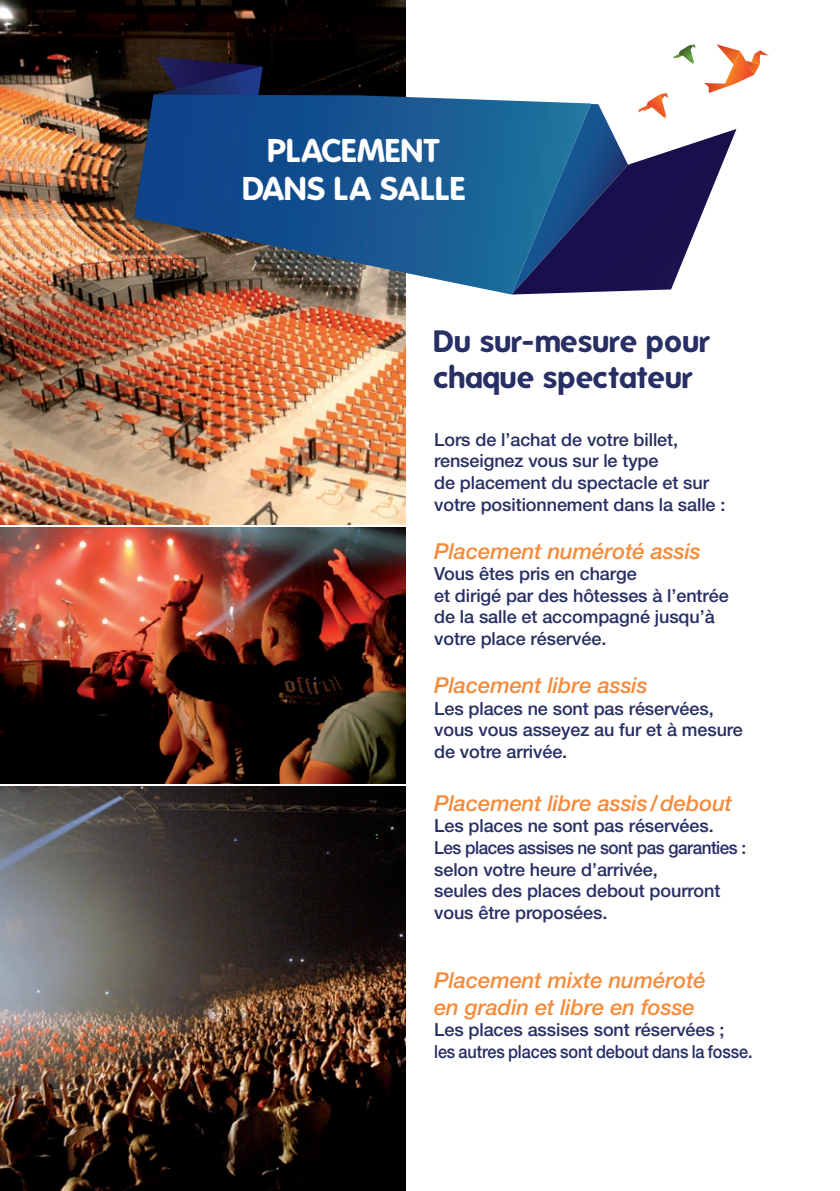
<style>
.page{position:relative;width:840px;height:1191px;background:#fff}
.page>*{position:absolute;margin:0;border:0;box-sizing:border-box;transform-origin:0 0}
.t1{font:700 32px/38.4px "Folks";color:#fff;text-align:center}
.t2{font:700 30px/36px "Folks";color:#272f64}
.t3{font:italic 500 22px/26.4px "Helvetica Neue";letter-spacing:-.005em;color:#f58b3b}
.t4{font:500 18px/21.6px "Helvetica Neue";letter-spacing:-.005em;color:#272f64}
</style>
<div class="page">
<img style="left:0;top:528px;width:405px;height:255px">
<img style="left:0;top:0;width:405px;height:524px">
<img style="left:0;top:786px;width:405px;height:405px">
<svg style="left:135px;top:57px;width:128px;height:38px;background:#1e1f44"></svg>
<svg style="left:135px;top:95px;width:376px;height:199px;background:#2a5783"></svg>
<svg style="left:511px;top:44px;width:257px;height:250px"></svg>
<h1 class="t1" style="left:243px;top:131px;width:224px">PLACEMENT<br>DANS LA SALLE</h1>
<h2 class="t2" style="left:434px;top:323px;width:278px">Du sur-mesure pour chaque spectateur</h2>
<p class="t4" style="left:434px;top:428px;width:292px">Lors de l’achat de votre billet, renseignez vous sur le type<br>de placement du spectacle et sur votre positionnement dans la salle :</p>
<p class="t3" style="left:434px;top:537px;width:268px">Placement numéroté assis</p>
<p class="t4" style="left:434px;top:563px;width:296px">Vous êtes pris en charge<br>et dirigé par des hôtesses à l’entrée de la salle et accompagné jusqu’à votre place réservée.</p>
<p class="t3" style="left:434px;top:672px;width:215px">Placement libre assis</p>
<p class="t4" style="left:434px;top:697px;width:310px">Les places ne sont pas réservées, vous vous asseyez au fur et à mesure de votre arrivée.</p>
<p class="t3" style="left:434px;top:789px;width:299px">Placement libre assis/debout</p>
<p class="t4" style="left:434px;top:815px;width:313px">Les places ne sont pas réservées.<br>Les places assises ne sont pas garanties : selon votre heure d’arrivée,<br>seules des places debout pourront vous être proposées.</p>
<p class="t3" style="left:434px;top:967px;width:273px">Placement mixte numéroté en gradin et libre en fosse</p>
<p class="t4" style="left:434px;top:1019px;width:320px">Les places assises sont réservées ;<br>les autres places sont debout dans la fosse.</p>
</div>
